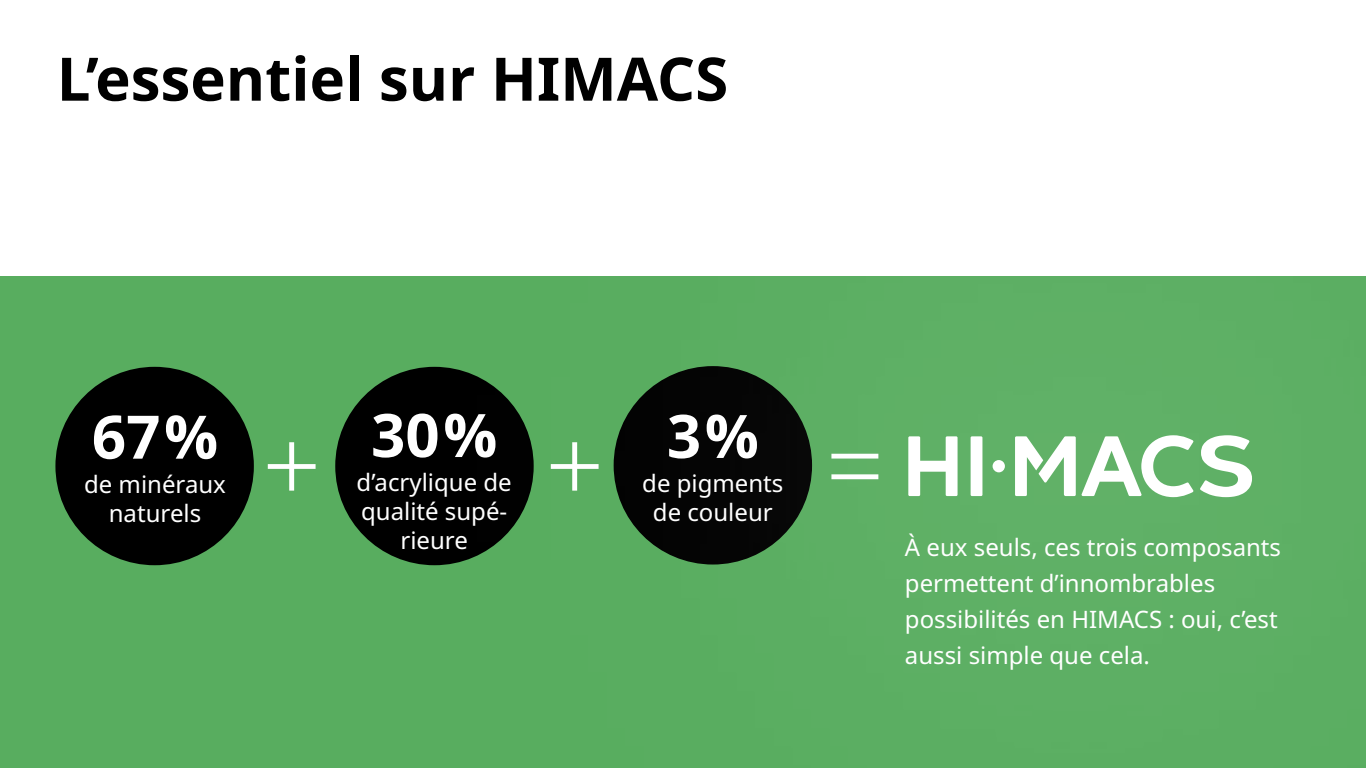
<style>
.page{position:relative;width:1366px;height:768px;background:#fff}
.page>*{position:absolute;margin:0;border:0;box-sizing:border-box;transform-origin:0 0}
.t1{font:300 102.5px "Noto Sans";color:#fff}
.t2{font:700 60px "Noto Sans";color:#000}
.t3{font:700 60px "Noto Sans";color:#fff}
.t4{font:24px/36px "Noto Sans";color:#fff;text-align:center}
</style>
<div class="page">
<div style="left:0;top:277px;width:1366px;height:491px;background:#58ad5f"></div>
<div style="left:55px;top:367px;width:199px;height:198px;background:#000;border-radius:50%"></div>
<div style="left:335px;top:367px;width:199px;height:198px;background:#000;border-radius:50%"></div>
<div style="left:397px;top:0;width:969px;height:768px;background:#fff;opacity:.3"></div>
<div style="left:993px;top:460px;width:12px;height:12px;background:#fff;border-radius:50%"></div>
<svg style="left:908px;top:436px;width:50px;height:60px"></svg>
<div style="left:971px;top:436px;width:11px;height:60px;background:#fff"></div>
<svg style="left:1200px;top:435px;width:52px;height:62px"></svg>
<svg style="left:1015px;top:436px;width:61px;height:60px"></svg>
<svg style="left:1082px;top:435px;width:111px;height:62px"></svg>
<h2 class="t2" style="left:57px;top:37px;width:673px">L’essentiel sur HIMACS</h2>
<h2 class="t3" style="left:92px;top:395px;width:128px">67 %</h2>
<p class="t4" style="left:84px;top:471px;width:143px;line-height:28.8px">de minéraux naturels</p>
<h2 class="t3" style="left:371px;top:393px;width:128px">30 %</h2>
<p class="t4" style="left:357px;top:469px;width:157px;line-height:28.8px">d’acrylique de qualité supé&shy;rieure</p>
<h1 class="t1" style="left:262px;top:393px;width:60px">+</h1>
<h1 class="t1" style="left:545px;top:393px;width:60px">+</h1>
<h2 class="t3" style="left:667px;top:394px;width:93px">3 %</h2>
<p class="t4" style="left:642px;top:466px;width:143px">de pigments</p>
<p class="t4" style="left:653px;top:495px;width:121px">de couleur</p>
<h1 class="t1" style="left:826px;top:393px;width:60px">=</h1>
<p class="t4" style="left:905px;top:530px;width:378px;text-align:left">À eux seuls, ces trois composants permettent d’innombrables possibilités en HIMACS : oui, c’est aussi simple que cela.</p>
</div>
